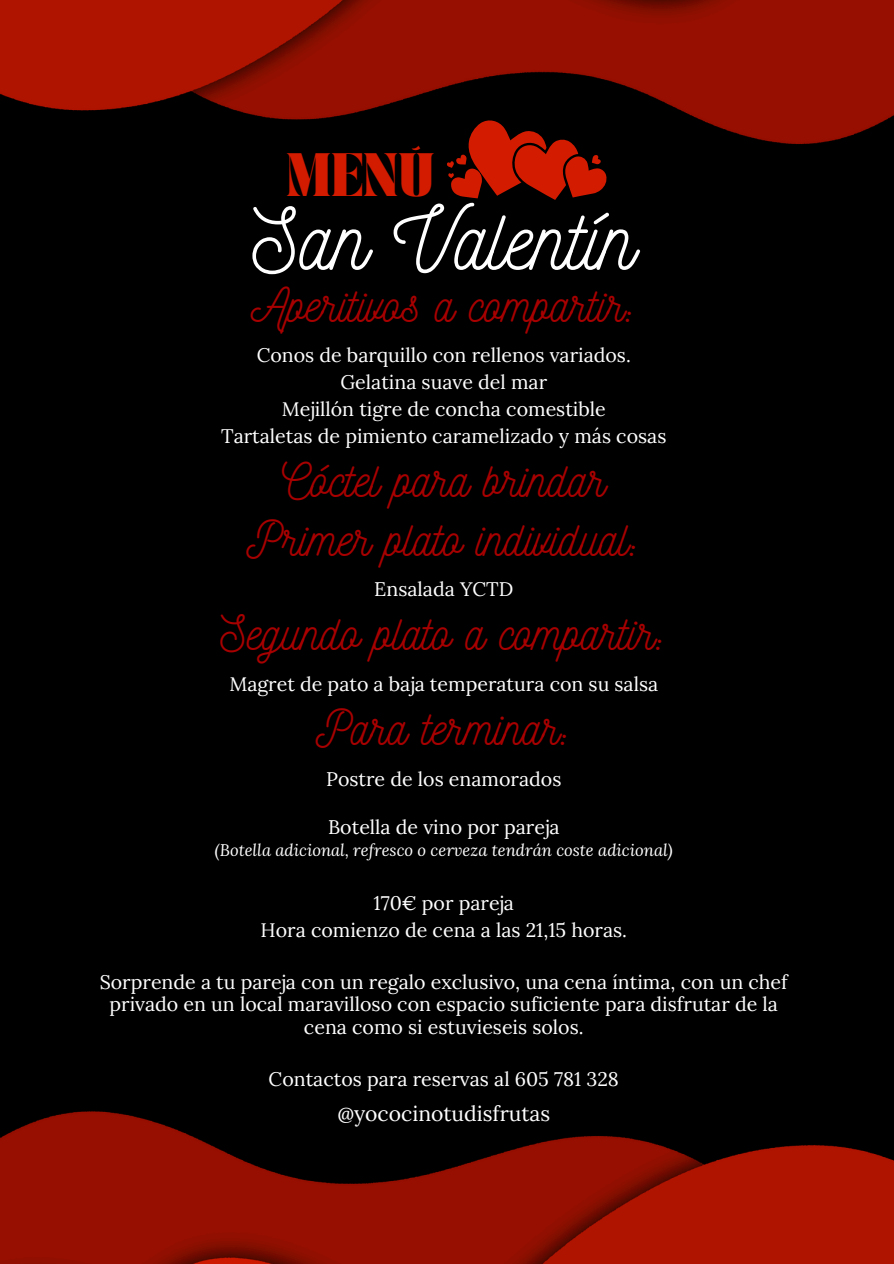
<style>
.page{position:relative;width:894px;height:1264px;background:#fff}
.page>*{position:absolute;margin:0;border:0;box-sizing:border-box;transform-origin:0 0}
.t1{font:85.35px "Nickainley";color:#fff}
.t2{font:48.15px "Nickainley";color:#a80000}
.t3{font:700 37.5px "TANASHFORD";color:#d31b00}
.t4{font:21.15px "Lora";color:#fff}
.t5{font:19.65px/27px "Lora";color:#fff;text-align:center}
.t6{font:italic 16.65px "Lora";color:#fff}
</style>
<div class="page">
<div style="left:0;top:0;width:893px;height:1263px;background:#000"></div>
<img style="left:0;top:0;width:893px;height:144px">
<img style="left:0;top:1111px;width:893px;height:152px">
<svg style="left:446px;top:118px;width:161px;height:82px"></svg>
<h2 class="t3" style="left:286px;top:151px;width:150px">MENÚ</h2>
<h4 class="t1" style="left:252px;top:184px;width:384px">San Valentín</h4>
<h2 class="t2" style="left:251px;top:273px;width:387px">Aperitivos a compartir:</h2>
<h4 class="t5" style="left:221px;top:341px;width:446px">Conos de barquillo con rellenos variados.<br>Gelatina suave del mar<br>Mejillón tigre de concha comestible<br>Tartaletas de pimiento caramelizado y más cosas</h4>
<h2 class="t2" style="left:282px;top:448px;width:325px">Cóctel para brindar</h2>
<h4 class="t2" style="left:246px;top:507px;width:395px">Primer plato individual:</h4>
<h2 class="t5" style="left:374px;top:575px;width:140px">Ensalada YCTD</h2>
<p class="t2" style="left:220px;top:602px;width:448px">Segundo plato a compartir:</p>
<h3 class="t5" style="left:229px;top:670px;width:430px">Magret de pato a baja temperatura con su salsa</h3>
<h4 class="t2" style="left:315px;top:697px;width:258px">Para terminar:</h4>
<p class="t5" style="left:326px;top:765px;width:237px">Postre de los enamorados</p>
<p class="t5" style="left:328px;top:812px;width:233px">Botella de vino por pareja</p>
<h4 class="t6" style="left:215px;top:838px;width:459px">(Botella adicional, refresco o cerveza tendrán coste adicional)</h4>
<h4 class="t5" style="left:260px;top:889px;width:368px">170€ por pareja<br>Hora comienzo de cena a las 21,15 horas.</h4>
<h4 class="t5" style="left:100px;top:970px;width:689px;line-height:22.5px">Sorprende a tu pareja con un regalo exclusivo, una cena íntima, con un chef privado en un local maravilloso con espacio suficiente para disfrutar de la cena como si estuvieseis solos.</h4>
<h4 class="t5" style="left:268px;top:1064px;width:351px">Contactos para reservas al 605 781 328</h4>
<h1 class="t4" style="left:337px;top:1099px;width:214px">@yococinotudisfrutas</h1>
</div>
